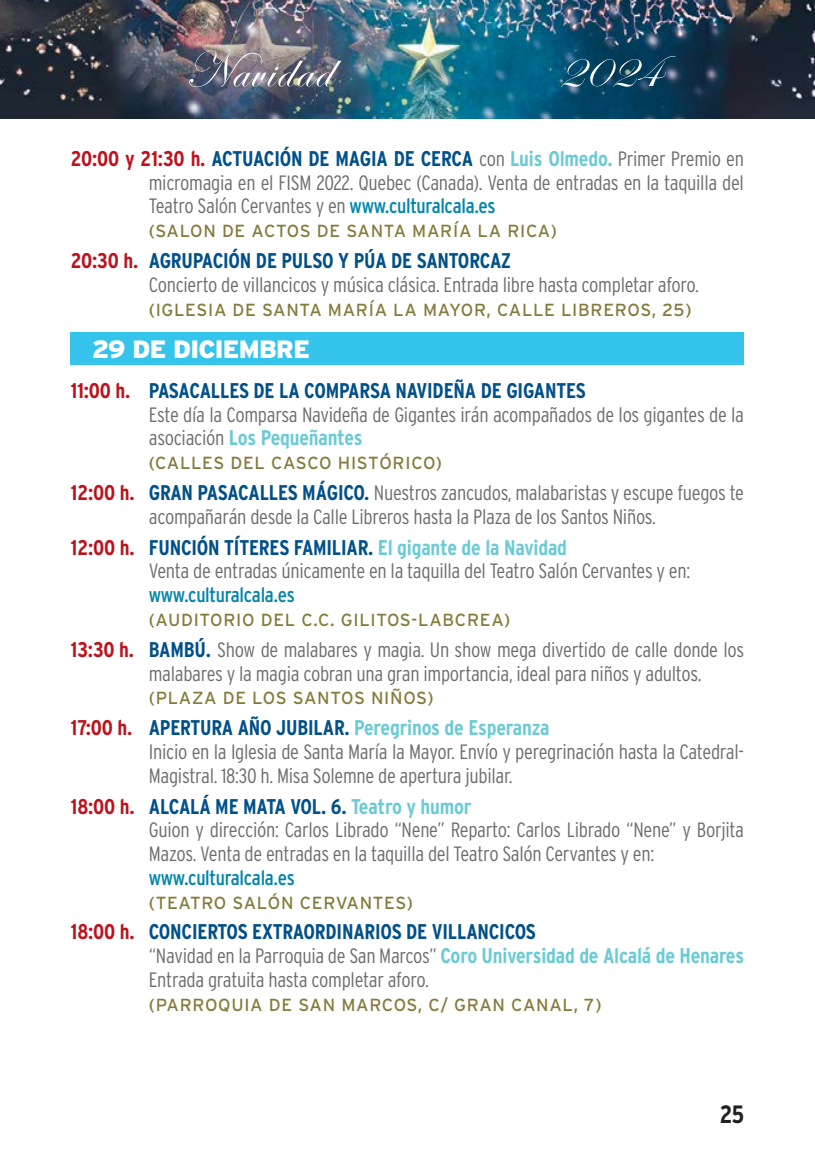
<style>
.page{position:relative;width:815px;height:1156px;background:#fff}
.page>*{position:absolute;margin:0;border:0;box-sizing:border-box;transform-origin:0 0}
.t1{font:51.25px "Edwardian Script ITC";letter-spacing:.03em;color:#fff}
.DIA_NAV{font:900 25px "Interstate";letter-spacing:-.03em;color:#fff}
.t2{font:700 25px "Interstate Condensed";color:#231f20}
.CUERPO_PROGRAMA_NAV{font:700 21.25px "Interstate Condensed";letter-spacing:-.01em;color:#005089}
.CUERPO_PROGRAMA_NAV-2{font:700 21.25px "Interstate Condensed";letter-spacing:-.01em;color:#6bcbd5}
.CUERPO_PROGRAMA_NAV-3{font:300 20.75px/23.8px "Interstate Condensed";letter-spacing:-.015em;color:#6c6d70}
.CUERPO_PROGRAMA_NAV-4{font:20.75px "Interstate Condensed";letter-spacing:-.015em;color:#0385ab}
.LUGAR_NAV{font:17.5px "Interstate";letter-spacing:.04em;color:#857b3c}
.s1{color:#be111b}
.s2{font-weight:300;font-size:20.75px;color:#6c6d70}
.s3{color:#6bcbd5}
.s4{font-weight:400;color:#0385ab}
.s5{font-weight:700;font-size:21.25px;color:#be111b}
.s6{font-weight:700;font-size:21.25px;color:#005089}
.s7{color:#005089}
.s8{font-weight:700;font-size:21.25px;color:#6bcbd5}
</style>
<div class="page">
<img style="left:0;top:0;width:815px;height:119px">
<div style="left:71px;top:332px;width:673px;height:33px;background:#35c4ec"></div>
<h1 class="t1" style="left:185px;top:42px;width:148px">Navidad</h1>
<h1 class="t1" style="left:557px;top:42px;width:104px">2024</h1>
<p class="CUERPO_PROGRAMA_NAV" style="left:71px;top:146px;width:675px"><span class="s1">20:00 y 21:30 h.</span> ACTUACIÓN DE MAGIA DE CERCA <span class="s2">con</span> <span class="s3">Luis Olmedo.</span> <span class="s2">Primer Premio en</span></p>
<p class="CUERPO_PROGRAMA_NAV-3" style="left:149px;top:170px;width:597px">micromagia en el FISM 2022. Quebec (Canada). Venta de entradas en la taquilla del<br>Teatro Salón Cervantes y en <span class="s4">www.culturalcala.es</span></p>
<p class="LUGAR_NAV" style="left:149px;top:221px;width:410px">(SALON DE ACTOS DE SANTA MARÍA LA RICA)</p>
<p class="CUERPO_PROGRAMA_NAV" style="left:71px;top:249px;width:442px"><span class="s1">20:30 h.</span> AGRUPACIÓN DE PULSO Y PÚA DE SANTORCAZ</p>
<p class="CUERPO_PROGRAMA_NAV-3" style="left:149px;top:272px;width:552px">Concierto de villancicos y música clásica. Entrada libre hasta completar aforo.</p>
<p class="LUGAR_NAV" style="left:149px;top:299px;width:544px">(IGLESIA DE SANTA MARÍA LA MAYOR, CALLE LIBREROS, 25)</p>
<p class="DIA_NAV" style="left:92px;top:334px;width:219px">29 DE DICIEMBRE</p>
<p class="CUERPO_PROGRAMA_NAV" style="left:71px;top:378px;width:517px"><span class="s1">11:00 h.</span> PASACALLES DE LA COMPARSA NAVIDEÑA DE GIGANTES</p>
<p class="CUERPO_PROGRAMA_NAV-3" style="left:149px;top:402px;width:597px">Este día la Comparsa Navideña de Gigantes irán acompañados de los gigantes de la</p>
<p class="CUERPO_PROGRAMA_NAV-2" style="left:149px;top:426px;width:215px"><span class="s2">asociación</span> Los Pequeñantes</p>
<p class="LUGAR_NAV" style="left:149px;top:453px;width:295px">(CALLES DEL CASCO HISTÓRICO)</p>
<p class="CUERPO_PROGRAMA_NAV-3" style="left:71px;top:480px;width:675px;text-align:center"><span class="s5">12:00 h.</span> <span class="s6">GRAN PASACALLES MÁGICO.</span> Nuestros zancudos, malabaristas y escupe fuegos te acompañarán desde la Calle Libreros hasta la Plaza de los Santos Niños.</p>
<p class="CUERPO_PROGRAMA_NAV" style="left:71px;top:535px;width:498px"><span class="s1">12:00 h.</span> FUNCIÓN TÍTERES FAMILIAR. <span class="s3">El gigante de la Navidad</span></p>
<p class="CUERPO_PROGRAMA_NAV-3" style="left:149px;top:559px;width:543px">Venta de entradas únicamente en la taquilla del Teatro Salón Cervantes y en:</p>
<p class="CUERPO_PROGRAMA_NAV-4" style="left:149px;top:583px;width:147px">www.culturalcala.es</p>
<p class="LUGAR_NAV" style="left:149px;top:609px;width:363px">(AUDITORIO DEL C.C. GILITOS-LABCREA)</p>
<p class="CUERPO_PROGRAMA_NAV-3" style="left:149px;top:637px;width:597px;text-indent:-78px"><span class="s5">13:30 h.</span> <span class="s6">BAMBÚ.</span> Show de malabares y magia. Un show mega divertido de calle donde los malabares y la magia cobran una gran importancia, ideal para niños y adultos.</p>
<p class="LUGAR_NAV" style="left:149px;top:688px;width:286px">(PLAZA DE LOS SANTOS NIÑOS)</p>
<p class="CUERPO_PROGRAMA_NAV-2" style="left:71px;top:715px;width:480px"><span class="s1">17:00 h.</span> <span class="s7">APERTURA AÑO JUBILAR.</span> Peregrinos de Esperanza</p>
<p class="CUERPO_PROGRAMA_NAV-3" style="left:149px;top:739px;width:597px">Inicio en la Iglesia de Santa María la Mayor. Envío y peregrinación hasta la Catedral-<br>Magistral. 18:30 h. Misa Solemne de apertura jubilar.</p>
<p class="CUERPO_PROGRAMA_NAV" style="left:71px;top:794px;width:402px"><span class="s1">18:00 h.</span> ALCALÁ ME MATA VOL. 6. <span class="s3">Teatro y humor</span></p>
<p class="CUERPO_PROGRAMA_NAV-3" style="left:149px;top:817px;width:597px">Guion y dirección: Carlos Librado “Nene” Reparto: Carlos Librado “Nene” y Borjita<br>Mazos. Venta de entradas en la taquilla del Teatro Salón Cervantes y en:</p>
<p class="CUERPO_PROGRAMA_NAV-4" style="left:149px;top:865px;width:147px">www.culturalcala.es</p>
<p class="LUGAR_NAV" style="left:149px;top:892px;width:266px">(TEATRO SALÓN CERVANTES)</p>
<p class="CUERPO_PROGRAMA_NAV" style="left:71px;top:919px;width:467px"><span class="s1">18:00 h.</span> CONCIERTOS EXTRAORDINARIOS DE VILLANCICOS</p>
<p class="CUERPO_PROGRAMA_NAV-3" style="left:149px;top:943px;width:597px">“Navidad en la Parroquia de San Marcos” <span class="s8">Coro Universidad de Alcalá de Henares</span></p>
<p class="CUERPO_PROGRAMA_NAV-3" style="left:149px;top:967px;width:282px">Entrada gratuita hasta completar aforo.</p>
<p class="LUGAR_NAV" style="left:149px;top:994px;width:454px">(PARROQUIA DE SAN MARCOS, C/ GRAN CANAL, 7)</p>
<p class="t2" style="left:720px;top:1099px;width:26px">25</p>
</div>
